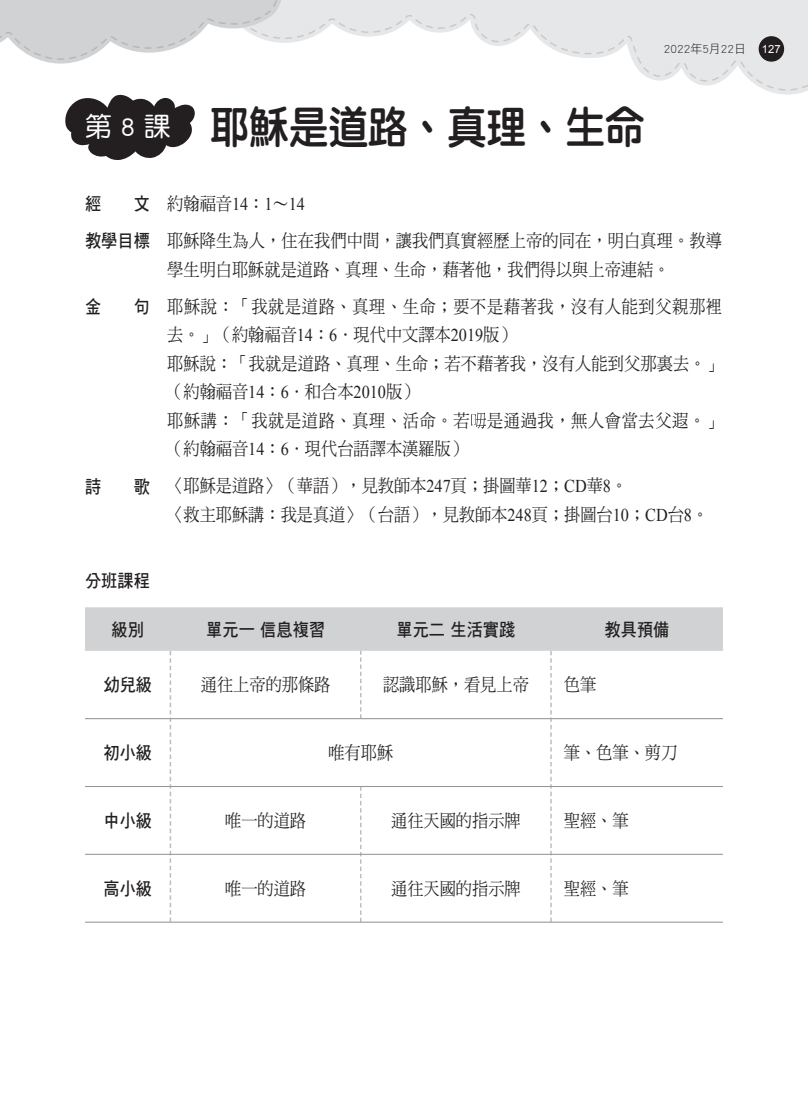
<style>
.page{position:relative;width:808px;height:1106px;background:#fff}
.page>*{position:absolute;margin:0;border:0;box-sizing:border-box;transform-origin:0 0}
.t1{font:45px "DF Yuan Std W8";letter-spacing:-.025em;color:#231f20;scale:.9 1}
.t2{font:27px "DF Yuan Std W5";color:#fff}
.t3{font:18px/28.5px "DF Ming Std W5";color:#231f20;scale:.9 1}
.t4{font:18px/37px "DF Ming Std W5";letter-spacing:.02em;color:#231f20;scale:.9 1}
.t5{font:18px/37px "DF Hei Std W7";color:#231f20;text-align:right;scale:.9 1}
.t6{font:12px "DF Hei Std W3";color:#231f20}
.t7{font:11.25px "Arial";color:#fff}
.s1{font-family:"Times New Roman"}
</style>
<div class="page">
<svg style="left:284px;top:0;width:524px;height:91px"></svg>
<svg style="left:0;top:0;width:284px;height:64px"></svg>
<div style="left:759px;top:36px;width:25px;height:26px;background:#231f20;border-radius:50%"></div>
<svg style="left:65px;top:95px;width:130px;height:65px"></svg>
<svg style="left:85px;top:607px;width:638px;height:314px"></svg>
<hr style="left:171px;top:718px;width:190px;height:1px;background:#939598">
<hr style="left:361px;top:718px;width:190px;height:1px;background:#939598">
<hr style="left:551px;top:718px;width:172px;height:1px;background:#939598">
<hr style="left:171px;top:786px;width:190px;height:1px;background:#939598">
<hr style="left:361px;top:786px;width:190px;height:1px;background:#939598">
<hr style="left:551px;top:786px;width:172px;height:1px;background:#939598">
<hr style="left:171px;top:853px;width:190px;height:1px;background:#939598">
<hr style="left:361px;top:853px;width:190px;height:1px;background:#939598">
<hr style="left:551px;top:853px;width:172px;height:1px;background:#939598">
<hr style="left:171px;top:921px;width:190px;height:1px;background:#939598">
<hr style="left:361px;top:921px;width:190px;height:1px;background:#939598">
<hr style="left:551px;top:921px;width:172px;height:1px;background:#939598">
<hr style="left:85px;top:718px;width:86px;height:1px;background:#939598">
<hr style="left:85px;top:786px;width:86px;height:1px;background:#939598">
<hr style="left:85px;top:853px;width:86px;height:1px;background:#939598">
<hr style="left:85px;top:921px;width:86px;height:1px;background:#939598">
<svg style="left:471px;top:412px;width:15px;height:17px"></svg>
<h2 class="t2" style="left:85px;top:112px;width:87px">第 8 課</h2>
<h1 class="t1" style="left:210px;top:102px;width:485px">耶穌是道路、真理、生命</h1>
<p class="t6" style="left:664px;top:42px;width:84px">2022年5月22日</p>
<p class="t7" style="left:762px;top:43px;width:20px">127</p>
<p class="t5" style="left:85px;top:185px;width:74px">文<br>教學目標</p>
<p class="t5" style="left:85px;top:185px;width:20px">經</p>
<p class="t5" style="left:85px;top:288px;width:20px">金</p>
<p class="t5" style="left:134px;top:288px;width:20px">句</p>
<p class="t5" style="left:85px;top:467px;width:20px">詩</p>
<p class="t5" style="left:134px;top:467px;width:20px">歌</p>
<p class="t3" style="left:167px;top:185px;width:618px;line-height:37px">約翰福音<span class="s1">14</span>：<span class="s1">1</span>∼<span class="s1">14<br></span>耶穌降生為人，住在我們中間，讓我們真實經歷上帝的同在，明白真理。教導</p>
<p class="t4" style="left:167px;top:251px;width:618px">學生明白耶穌就是道路、真理、生命，藉著他，我們得以與上帝連結。<br>耶穌說：「我就是道路、真理、生命；要不是藉著我，沒有人能到父親那裡</p>
<p class="t3" style="left:167px;top:320px;width:618px">去。」（約翰福音<span class="s1">14</span>：<span class="s1">6</span>．現代中文譯本<span class="s1">2019</span>版）<br>耶穌說：「我就是道路、真理、生命；若不藉著我，沒有人能到父那裏去。」（約翰福音<span class="s1">14</span>：<span class="s1">6</span>．和合本<span class="s1">2010</span>版）<br>耶穌講：「我就是道路、真理、活命。若　是通過我，無人會當去父遐。」（約翰福音<span class="s1">14</span>：<span class="s1">6</span>．現代台語譯本漢羅版）</p>
<p class="t3" style="left:167px;top:471px;width:603px">〈耶穌是道路〉（華語），見教師本<span class="s1">247</span>頁；掛圖華<span class="s1">12</span>；<span class="s1">CD</span>華<span class="s1">8</span>。<br>〈救主耶穌講：我是真道〉（台語），見教師本<span class="s1">248</span>頁；掛圖台<span class="s1">10</span>；<span class="s1">CD</span>台<span class="s1">8</span>。</p>
<p class="t5" style="left:85px;top:561px;width:74px">分班課程</p>
<p class="t5" style="left:112px;top:610px;width:38px">級別</p>
<p class="t5" style="left:206px;top:610px;width:133px">單元一 信息複習</p>
<p class="t5" style="left:397px;top:610px;width:133px">單元二 生活實踐</p>
<p class="t5" style="left:605px;top:610px;width:74px">教具預備</p>
<p class="t5" style="left:103px;top:666px;width:56px">幼兒級</p>
<p class="t3" style="left:201px;top:670px;width:146px">通往上帝的那條路</p>
<p class="t3" style="left:383px;top:670px;width:163px">認識耶穌，看見上帝</p>
<p class="t3" style="left:564px;top:670px;width:37px">色筆</p>
<p class="t5" style="left:103px;top:733px;width:56px">初小級</p>
<p class="t3" style="left:328px;top:738px;width:73px">唯有耶穌</p>
<p class="t3" style="left:564px;top:738px;width:128px">筆、色筆、剪刀</p>
<p class="t5" style="left:103px;top:801px;width:56px">中小級</p>
<p class="t3" style="left:225px;top:806px;width:91px">唯一的道路</p>
<p class="t3" style="left:391px;top:806px;width:145px">通往天國的指示牌</p>
<p class="t3" style="left:564px;top:806px;width:74px">聖經、筆</p>
<p class="t5" style="left:103px;top:869px;width:56px">高小級</p>
<p class="t3" style="left:225px;top:873px;width:91px">唯一的道路</p>
<p class="t3" style="left:391px;top:873px;width:145px">通往天國的指示牌</p>
<p class="t3" style="left:564px;top:873px;width:74px">聖經、筆</p>
</div>
